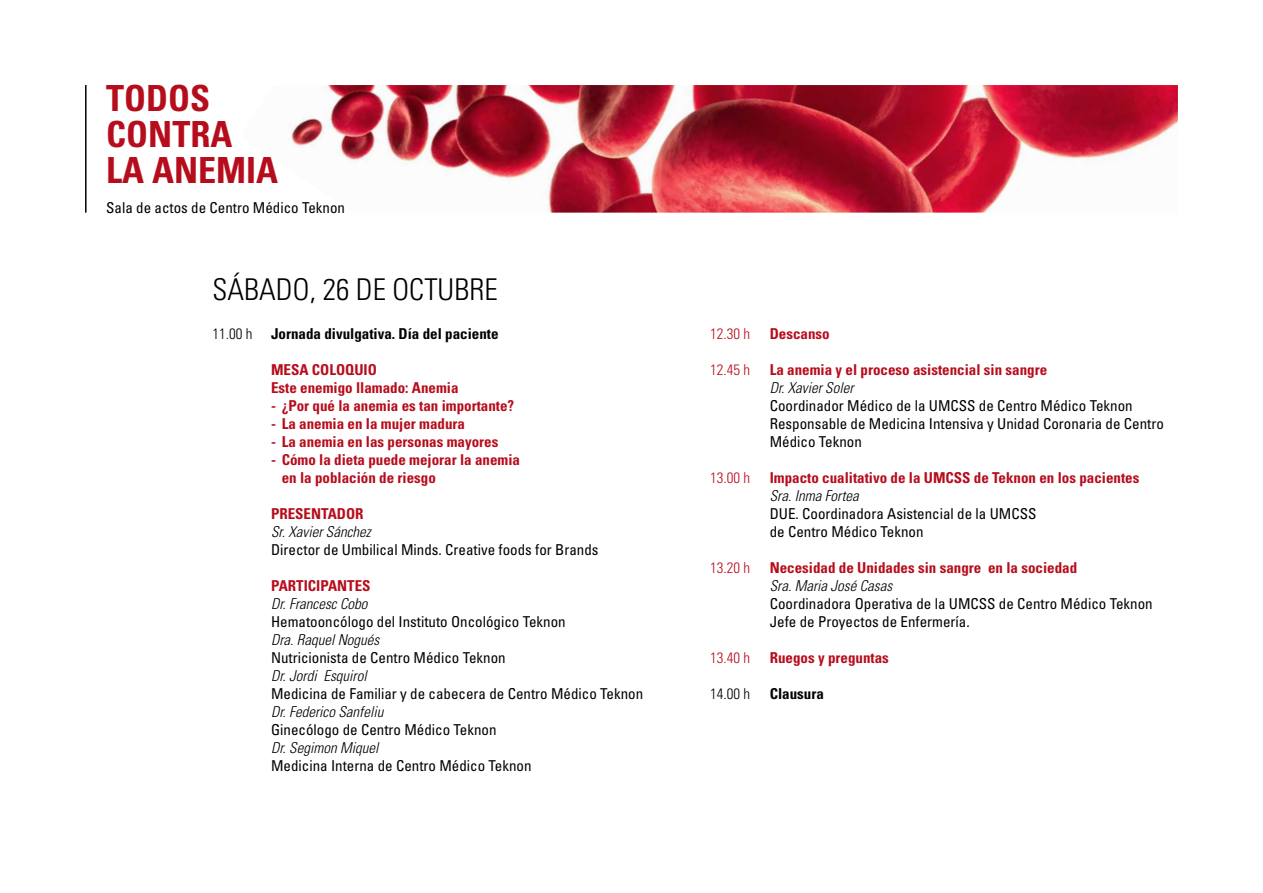
<style>
.page{position:relative;width:1263px;height:893px;background:#fff}
.page>*{position:absolute;margin:0;border:0;box-sizing:border-box;transform-origin:0 0}
.t1{font:700 condensed 36px/36px "Univers";color:#b60d1c}
.t2{font:300 condensed 30px "Univers";color:#000}
.t3{font:condensed 15px/18px "Univers";color:#000}
.t4{font:700 condensed 15px/18px "Univers";color:#b60d1c}
.t5{font:italic 300 condensed 15px "Univers";color:#000}
.t6{font:700 condensed 15px "Univers";color:#000}
.t7{font:300 condensed 15px "Univers";color:#b60d1c}
.t8{font:300 condensed 15px "Univers";color:#000}
</style>
<div class="page">
<img style="left:289px;top:85px;width:889px;height:128px">
<hr style="left:85px;top:85px;width:2px;height:128px;background:#000">
<h1 class="t1" style="left:106px;top:80px;width:22px">TODOS<br>CONTR</h1>
<h1 class="t1" style="left:106px;top:116px;width:173px;text-indent:104px">A<br>LA ANEMIA</h1>
<p class="t3" style="left:106px;top:198px;width:240px">Sala de actos de Centro Médico Teknon</p>
<h2 class="t2" style="left:213px;top:271px;width:286px">SÁBADO, 26 DE OCTUBRE</h2>
<p class="t6" style="left:271px;top:324px;width:229px">Jornada divulgativa. Día del paciente</p>
<p class="t4" style="left:271px;top:360px;width:50px">MESA COLO</p>
<p class="t8" style="left:213px;top:325px;width:41px">11.00 h</p>
<p class="t7" style="left:710px;top:325px;width:41px">12.30 h</p>
<p class="t7" style="left:710px;top:361px;width:41px">12.45 h</p>
<p class="t4" style="left:271px;top:360px;width:189px;text-indent:74px">QUIO<br>Este enemigo llamado: Anemia</p>
<p class="t4" style="left:271px;top:396px;width:245px">- ¿Por qué la anemia es tan importante?</p>
<p class="t4" style="left:271px;top:414px;width:195px">- La anemia en la mujer madura</p>
<p class="t4" style="left:271px;top:432px;width:229px">- La anemia en las personas mayores</p>
<p class="t4" style="left:282px;top:450px;width:240px;text-indent:-11px">- Cómo la dieta puede mejorar la anemia en la población de riesgo</p>
<p class="t4" style="left:271px;top:504px;width:94px">Presentador</p>
<p class="t5" style="left:271px;top:523px;width:101px">Sr. Xavier Sánchez</p>
<p class="t3" style="left:271px;top:540px;width:329px">Director de Umbilical Minds. Creative foods for Brands</p>
<p class="t4" style="left:271px;top:576px;width:24px">PARTICI</p>
<p class="t4" style="left:320px;top:576px;width:26px">PANTES</p>
<p class="t5" style="left:271px;top:595px;width:98px">Dr. Francesc Cobo</p>
<p class="t3" style="left:271px;top:612px;width:296px">Hematooncólogo del Instituto Oncológico Teknon</p>
<p class="t5" style="left:271px;top:631px;width:110px">Dra. Raquel Nogués</p>
<p class="t3" style="left:271px;top:648px;width:236px">Nutricionista de Centro Médico Teknon</p>
<p class="t5" style="left:271px;top:667px;width:97px">Dr. Jordi Esquirol</p>
<p class="t3" style="left:271px;top:684px;width:374px">Medicina de Familiar y de cabecera de Centro Médico Teknon</p>
<p class="t5" style="left:271px;top:703px;width:114px">Dr. Federico Sanfeliu</p>
<p class="t3" style="left:271px;top:720px;width:227px">Ginecólogo de Centro Médico Teknon</p>
<p class="t5" style="left:271px;top:739px;width:109px">Dr. Segimon Miquel</p>
<p class="t3" style="left:271px;top:756px;width:262px">Medicina Interna de Centro Médico Teknon</p>
<p class="t7" style="left:710px;top:469px;width:41px">13.00 h</p>
<p class="t7" style="left:710px;top:559px;width:41px">13.20 h</p>
<p class="t7" style="left:710px;top:649px;width:41px">13.40 h</p>
<p class="t8" style="left:710px;top:685px;width:41px">14.00 h</p>
<p class="t4" style="left:770px;top:324px;width:61px">Descanso</p>
<p class="t4" style="left:770px;top:360px;width:279px">La anemia y el proceso asistencial sin sangre</p>
<p class="t5" style="left:770px;top:379px;width:85px">Dr. Xavier Soler</p>
<p class="t3" style="left:770px;top:396px;width:396px">Coordinador Médico de la UMCSS de Centro Médico Teknon<br>Responsable de Medicina Intensiva y Unidad Coronaria de Centro<br>Médico Teknon</p>
<p class="t4" style="left:770px;top:468px;width:185px">Impacto cualitativo de la UMCSS</p>
<p class="t4" style="left:974px;top:468px;width:167px">de Teknon en los pacientes</p>
<p class="t5" style="left:770px;top:487px;width:91px">Sra. Inma Fortea</p>
<p class="t3" style="left:770px;top:504px;width:268px">DUE. Coordinadora Asistencial de la UMCSS de Centro Médico Teknon</p>
<p class="t4" style="left:770px;top:558px;width:309px">Necesidad de Unidades sin sangre en la sociedad</p>
<p class="t5" style="left:770px;top:577px;width:124px">Sra. Maria José Casas</p>
<p class="t3" style="left:770px;top:594px;width:384px">Coordinadora Operativa de la UMCSS de Centro Médico Teknon<br>Jefe de Proyectos de Enfermería.</p>
<p class="t4" style="left:770px;top:648px;width:121px">Ruegos y preguntas</p>
<p class="t6" style="left:770px;top:684px;width:56px">Clausura</p>
</div>
